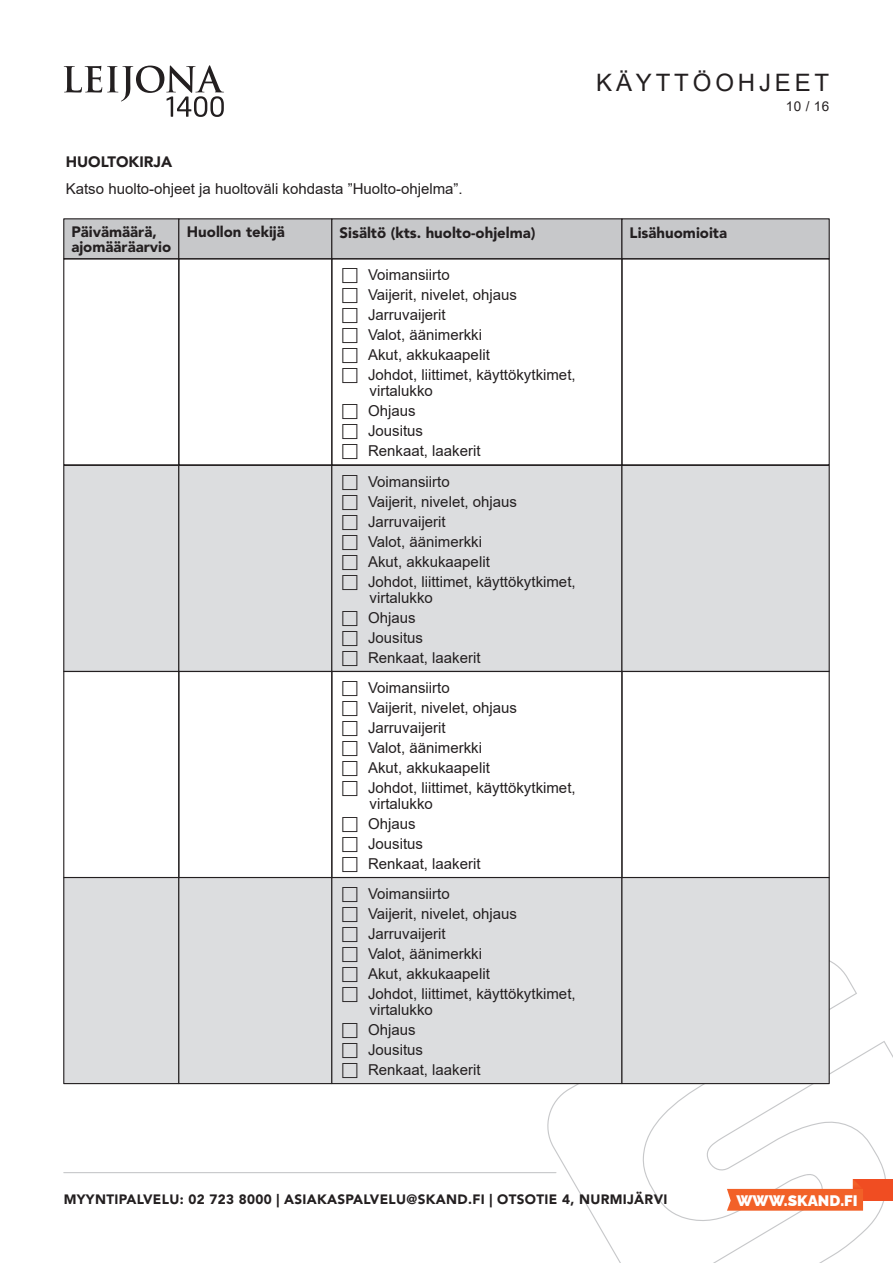
<style>
.page{position:relative;width:893px;height:1263px;background:#fff}
.page>*{position:absolute;margin:0;border:0;box-sizing:border-box;transform-origin:0 0}
.t1{font:24px "Arial";letter-spacing:.16em;color:#231f20}
.t2{font:900 15.3px "Raleway";color:#fff}
.t3{font:15px/20px "Arial";color:#231f20}
.t4{font:900 15px/15px "Avenir";color:#231f20}
.t5{font:900 13.5px "Avenir";letter-spacing:.025em;color:#231f20}
.t6{font:13.5px "Arial";color:#231f20}
</style>
<div class="page">
<svg style="left:541px;top:960px;width:352px;height:303px"></svg>
<hr style="left:64px;top:1172px;width:492px;height:1px;background:#c7c8ca">
<div style="left:853px;top:1179px;width:40px;height:21px;background:#f04d22"></div>
<svg style="left:727px;top:1179px;width:136px;height:32px"></svg>
<svg style="left:64px;top:65px;width:160px;height:52px"></svg>
<div style="left:63px;top:218px;width:116px;height:41px;background:#c7c8ca"></div>
<div style="left:178px;top:218px;width:154px;height:41px;background:#c7c8ca"></div>
<div style="left:331px;top:218px;width:291px;height:41px;background:#c7c8ca"></div>
<div style="left:621px;top:218px;width:209px;height:41px;background:#c7c8ca"></div>
<div style="left:63px;top:258px;width:116px;height:207px;border:1px solid #231f20"></div>
<div style="left:178px;top:258px;width:154px;height:207px;border:1px solid #231f20"></div>
<div style="left:331px;top:258px;width:291px;height:207px;border:1px solid #231f20"></div>
<div style="left:621px;top:258px;width:209px;height:207px;border:1px solid #231f20"></div>
<div style="left:63px;top:465px;width:116px;height:207px;background:#dcdddf;border:1px solid #231f20"></div>
<div style="left:178px;top:465px;width:154px;height:207px;background:#dcdddf;border:1px solid #231f20"></div>
<div style="left:331px;top:465px;width:291px;height:207px;background:#dcdddf;border:1px solid #231f20"></div>
<div style="left:621px;top:465px;width:209px;height:207px;background:#dcdddf;border:1px solid #231f20"></div>
<div style="left:63px;top:671px;width:116px;height:207px;border:1px solid #231f20"></div>
<div style="left:178px;top:671px;width:154px;height:207px;border:1px solid #231f20"></div>
<div style="left:331px;top:671px;width:291px;height:207px;border:1px solid #231f20"></div>
<div style="left:621px;top:671px;width:209px;height:207px;border:1px solid #231f20"></div>
<div style="left:63px;top:877px;width:116px;height:207px;background:#dcdddf;border:1px solid #231f20"></div>
<div style="left:178px;top:877px;width:154px;height:207px;background:#dcdddf;border:1px solid #231f20"></div>
<div style="left:331px;top:877px;width:291px;height:207px;background:#dcdddf;border:1px solid #231f20"></div>
<div style="left:621px;top:877px;width:209px;height:207px;background:#dcdddf;border:1px solid #231f20"></div>
<h1 class="t1" style="left:596px;top:73px;width:234px">KÄYTTÖOHJEET</h1>
<p class="t4" style="left:66px;top:155px;width:108px">HUOLTOKIRJA</p>
<p class="t3" style="left:66px;top:180px;width:398px">Katso huolto-ohjeet ja huoltoväli kohdasta ”Huolto-ohjelma”.</p>
<p class="t4" style="left:71px;top:225px;width:101px">Päivämäärä, ajomääräarvio</p>
<p class="t4" style="left:187px;top:225px;width:100px">Huollon tekijä</p>
<p class="t4" style="left:340px;top:226px;width:198px">Sisältö (kts. huolto-ohjelma)</p>
<p class="t4" style="left:630px;top:226px;width:99px">Lisähuomioita</p>
<p class="t3" style="left:368px;top:267px;width:209px">Voimansiirto<br>Vaĳerit, nivelet, ohjaus<br>Jarruvaĳerit<br>Valot, äänimerkki<br>Akut, akkukaapelit<br>Johdot, liittimet, käyttökytkimet,</p>
<p class="t3" style="left:368px;top:382px;width:114px">virtalukko<br>Ohjaus<br>Jousitus<br>Renkaat, laakerit</p>
<p class="t3" style="left:368px;top:473px;width:209px">Voimansiirto<br>Vaĳerit, nivelet, ohjaus<br>Jarruvaĳerit<br>Valot, äänimerkki<br>Akut, akkukaapelit<br>Johdot, liittimet, käyttökytkimet,</p>
<p class="t3" style="left:368px;top:589px;width:114px">virtalukko<br>Ohjaus<br>Jousitus<br>Renkaat, laakerit</p>
<p class="t3" style="left:368px;top:679px;width:209px">Voimansiirto<br>Vaĳerit, nivelet, ohjaus<br>Jarruvaĳerit<br>Valot, äänimerkki<br>Akut, akkukaapelit<br>Johdot, liittimet, käyttökytkimet,</p>
<p class="t3" style="left:368px;top:795px;width:114px">virtalukko<br>Ohjaus<br>Jousitus<br>Renkaat, laakerit</p>
<p class="t3" style="left:368px;top:885px;width:209px">Voimansiirto<br>Vaĳerit, nivelet, ohjaus<br>Jarruvaĳerit<br>Valot, äänimerkki<br>Akut, akkukaapelit<br>Johdot, liittimet, käyttökytkimet,</p>
<p class="t3" style="left:368px;top:1001px;width:114px">virtalukko<br>Ohjaus<br>Jousitus<br>Renkaat, laakerit</p>
<p class="t6" style="left:786px;top:101px;width:45px">10 / 16</p>
<p class="t5" style="left:64px;top:1189px;width:605px">MYYNTIPALVELU: 02 723 8000 | ASIAKASPALVELU@SKAND.FI | OTSOTIE 4, NURMIJÄRVI</p>
<p class="t2" style="left:736px;top:1191px;width:123px">WWW.SKAND.FI</p>
</div>
